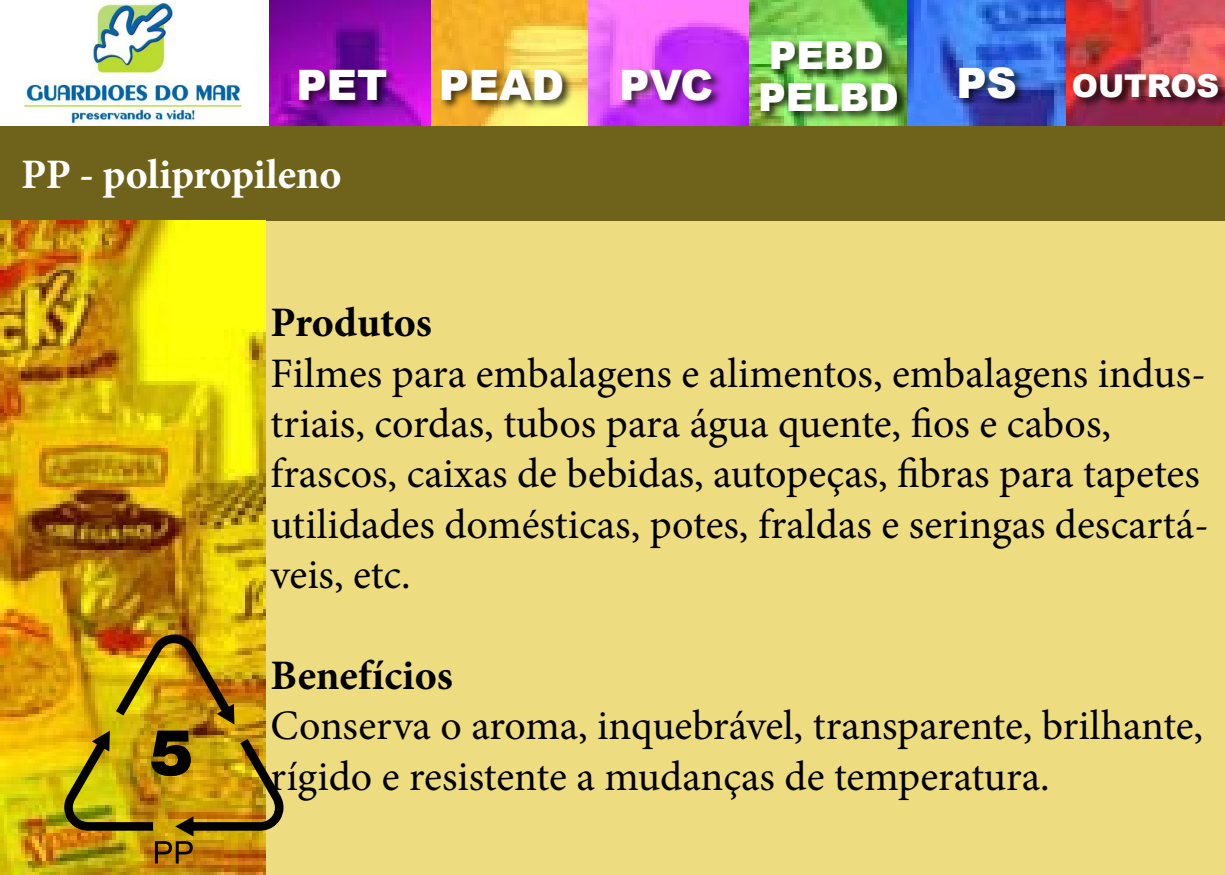
<style>
.page{position:relative;width:1225px;height:875px;background:#fff}
.page>*{position:absolute;margin:0;border:0;box-sizing:border-box;transform-origin:0 0}
.Caixa_de_Texto{font:42px/50.4px "Minion Pro";color:#000}
.Caixa_de_Texto-2{font:700 42px "Minion Pro";color:#000}
.Titulos{font:700 42px "Minion Pro";letter-spacing:-.01em;color:#fff}
.Titulos-2{font:900 42px "Arial";letter-spacing:-.005em;color:#fff}
.Caixa_de_Texto-3{font:900 42px "Arial";color:#fff}
.Titulos-3{font:900 38.5px "Arial";letter-spacing:-.005em;color:#fff}
.Titulos-4{font:900 31.5px "Arial";letter-spacing:-.005em;color:#fff}
</style>
<div class="page">
<div style="left:264px;top:220px;width:961px;height:655px;background:#eedd80"></div>
<div style="left:0;top:126px;width:1225px;height:94px;background:#6f621a"></div>
<img style="left:0;top:220px;width:266px;height:655px">
<svg style="left:64px;top:634px;width:220px;height:203px;background:#b38e0b"></svg>
<svg style="left:155px;top:841px;width:38px;height:23px"></svg>
<img style="left:270px;top:0;width:955px;height:126px">
<div style="left:440px;top:68px;width:135px;height:42px;background:#000;opacity:.75"></div>
<div style="left:620px;top:68px;width:104px;height:42px;background:#000;opacity:.75"></div>
<div style="left:760px;top:38px;width:150px;height:84px;background:#000;opacity:.75"></div>
<div style="left:958px;top:66px;width:69px;height:42px;background:#000;opacity:.75"></div>
<div style="left:1072px;top:73px;width:153px;height:35px;background:#000;opacity:.75"></div>
<div style="left:298px;top:68px;width:99px;height:42px;background:#000;opacity:.75"></div>
<img style="left:25px;top:4px;width:217px;height:119px">
<p class="Caixa_de_Texto-3" style="left:296px;top:54px;width:92px">PET</p>
<p class="Titulos" style="left:21px;top:145px;width:322px">PP - polipropileno</p>
<p class="Titulos-2" style="left:439px;top:54px;width:127px">PEAD</p>
<p class="Titulos-2" style="left:619px;top:54px;width:95px">PVC</p>
<p class="Titulos-3" style="left:769px;top:27px;width:116px">PEBD</p>
<p class="Titulos-3" style="left:758px;top:69px;width:142px">PELBD</p>
<p class="Titulos-2" style="left:957px;top:52px;width:62px">PS</p>
<p class="Titulos-4" style="left:1072px;top:63px;width:149px">OUTROS</p>
<p class="Caixa_de_Texto-2" style="left:271px;top:293px;width:163px">Produtos</p>
<p class="Caixa_de_Texto" style="left:271px;top:348px;width:940px">Filmes para embalagens e alimentos, embalagens indus&shy;triais, cordas, tubos para água quente, fios e cabos, frascos, caixas de bebidas, autopeças, fibras para tapetes utilidades domésticas, potes, fraldas e seringas descartá&shy;veis, etc.</p>
<p class="Caixa_de_Texto-2" style="left:271px;top:646px;width:184px">Benefícios</p>
<p class="Caixa_de_Texto" style="left:271px;top:701px;width:934px">Conserva o aroma, inquebrável, transparente, brilhante, rígido e resistente a mudanças de temperatura.</p>
</div>
